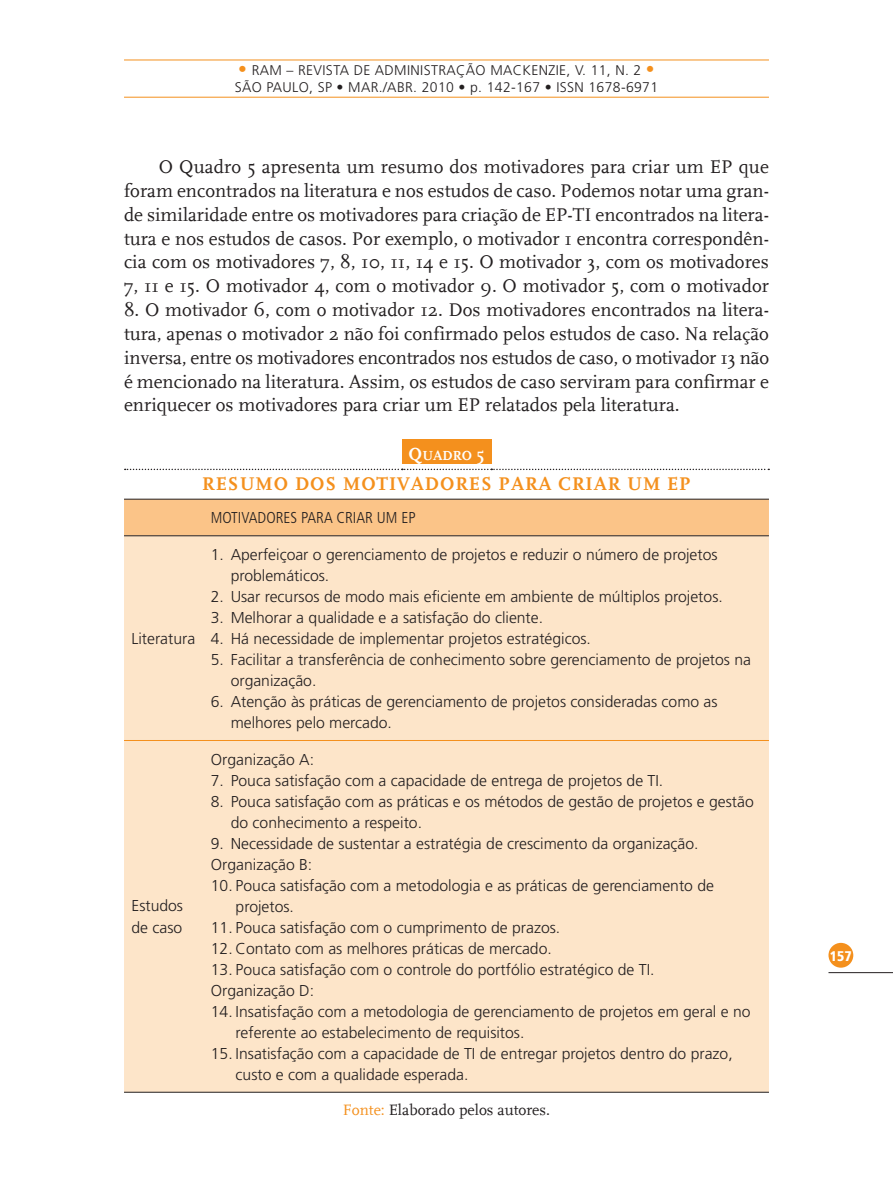
<style>
.page{position:relative;width:893px;height:1191px;background:#fff}
.page>*{position:absolute;margin:0;border:0;box-sizing:border-box;transform-origin:0 0}
.t1{font:19.25px/23.8px "FF Scala Definitive";color:#231f20;text-align:justify}
.t2{font:700 19.25px "FF Scala Definitiver";letter-spacing:.05em;color:#f4901d}
.t3{font:300 15.75px/21px "Frutiger LT Std";color:#231f20}
.t4{font:15.75px "FF Scala Definitive";color:#231f20}
.t5{font:300 condensed 15.75px "Frutiger LT Std";color:#231f20}
.t6{font:300 14px/16.8px "Frutiger LT Std";letter-spacing:.025em;color:#231f20}
.t7{font:900 condensed 14px "Frutiger LT Std";color:#fff}
.t8{font:700 13.83px "FF Scala Definitiver";color:#fff}
.s1{font-size:17.5px;color:#f4901d}
.s2{font-size:18.38px}
.s3{color:#f4901d}
</style>
<div class="page">
<div style="left:828px;top:943px;width:25px;height:24px;background:#f4901d;border-radius:50%"></div>
<hr style="left:828px;top:972px;width:65px;height:1px;background:#231f20">
<hr style="left:124px;top:97px;width:645px;height:1px;background:#f4901d">
<hr style="left:124px;top:60px;width:645px;height:1px;background:#f4901d">
<div style="left:402px;top:439px;width:89px;height:25px;background:#f4901d"></div>
<svg style="left:125px;top:469px;width:644px;height:1px"></svg>
<div style="left:124px;top:500px;width:645px;height:35px;background:#fbc488"></div>
<div style="left:124px;top:536px;width:645px;height:555px;background:#fde5c9"></div>
<hr style="left:124px;top:499px;width:645px;height:1px;background:#231f20">
<hr style="left:124px;top:535px;width:645px;height:1px;background:#231f20">
<hr style="left:124px;top:1091px;width:645px;height:1px;background:#231f20">
<hr style="left:124px;top:740px;width:645px;height:1px;background:#f4901d">
<p class="t6" style="left:235px;top:63px;width:425px"><span class="s1">•</span> RAM – REVISTA DE ADMINISTRAÇÃO MACKENZIE, V. 11, N. 2 <span class="s1">•<br></span>SÃO PAULO, SP • MAR./ABR. 2010 • p. 142-167 • ISSN 1678-6971</p>
<p class="t1" style="left:124px;top:156px;width:646px;text-indent:35px">O Quadro 5 apresenta um resumo dos motivadores para criar um EP que foram encontrados na literatura e nos estudos de caso. Podemos notar uma gran&shy;de similaridade entre os motivadores para criação de EP-TI encontrados na litera&shy;tura e nos estudos de casos. Por exemplo, o motivador 1 encontra correspondên&shy;cia com os motivadores 7, 8, 10, 11, 14 e 15. O motivador 3, com os motivadores 7, 11 e 15. O motivador 4, com o motivador 9. O motivador 5, com o motivador</p>
<p class="t1" style="left:124px;top:299px;width:647px">8. O motivador 6, com o motivador 12. Dos motivadores encontrados na litera&shy;tura, apenas o motivador 2 não foi confirmado pelos estudos de caso. Na relação inversa, entre os motivadores encontrados nos estudos de caso, o motivador 13 não é mencionado na literatura. Assim, os estudos de caso serviram para confirmar e enriquecer os motivadores para criar um EP relatados pela literatura.</p>
<p class="t8" style="left:408px;top:449px;width:77px"><span class="s2">Q</span>UADRO <span class="s2">5</span></p>
<p class="t2" style="left:202px;top:475px;width:490px">RESUMO DOS MOTIVADORES PARA CRIAR UM EP</p>
<p class="t5" style="left:211px;top:511px;width:206px">MOTIVADORES PARA CRIAR UM EP</p>
<p class="t3" style="left:131px;top:629px;width:65px">Literatura</p>
<p class="t3" style="left:131px;top:896px;width:53px;line-height:22.1px">Estudos de caso</p>
<p class="t3" style="left:231px;top:545px;width:488px;text-indent:-20px">1. Aperfeiçoar o gerenciamento de projetos e reduzir o número de projetos problemáticos.</p>
<p class="t3" style="left:211px;top:587px;width:513px">2. Usar recursos de modo mais eficiente em ambiente de múltiplos projetos.</p>
<p class="t3" style="left:211px;top:608px;width:334px">3. Melhorar a qualidade e a satisfação do cliente.</p>
<p class="t3" style="left:211px;top:629px;width:382px">4. Há necessidade de implementar projetos estratégicos.</p>
<p class="t3" style="left:231px;top:650px;width:522px;text-indent:-20px">5. Facilitar a transferência de conhecimento sobre gerenciamento de projetos na organização.</p>
<p class="t3" style="left:231px;top:692px;width:488px;text-indent:-20px">6. Atenção às práticas de gerenciamento de projetos consideradas como as melhores pelo mercado.</p>
<p class="t3" style="left:211px;top:750px;width:105px">Organização A:</p>
<p class="t3" style="left:211px;top:771px;width:454px">7. Pouca satisfação com a capacidade de entrega de projetos de TI.</p>
<p class="t3" style="left:231px;top:792px;width:525px;text-indent:-20px">8. Pouca satisfação com as práticas e os métodos de gestão de projetos e gestão do conhecimento a respeito.</p>
<p class="t3" style="left:211px;top:834px;width:489px">9. Necessidade de sustentar a estratégia de crescimento da organização.<br>Organização B:</p>
<p class="t3" style="left:236px;top:876px;width:480px;text-indent:-25px">10. Pouca satisfação com a metodologia e as práticas de gerenciamento de projetos.</p>
<p class="t3" style="left:211px;top:918px;width:351px">11. Pouca satisfação com o cumprimento de prazos.</p>
<p class="t3" style="left:211px;top:939px;width:343px">12. Contato com as melhores práticas de mercado.</p>
<p class="t3" style="left:211px;top:960px;width:445px">13. Pouca satisfação com o controle do portfólio estratégico de TI.<br>Organização D:</p>
<p class="t3" style="left:236px;top:1002px;width:516px;text-indent:-25px">14. Insatisfação com a metodologia de gerenciamento de projetos em geral e no referente ao estabelecimento de requisitos.</p>
<p class="t3" style="left:236px;top:1044px;width:499px;text-indent:-25px">15. Insatisfação com a capacidade de TI de entregar projetos dentro do prazo, custo e com a qualidade esperada.</p>
<p class="t4" style="left:343px;top:1103px;width:209px"><span class="s3">Fonte:</span> Elaborado pelos autores.</p>
<p class="t7" style="left:830px;top:950px;width:23px">157</p>
</div>
